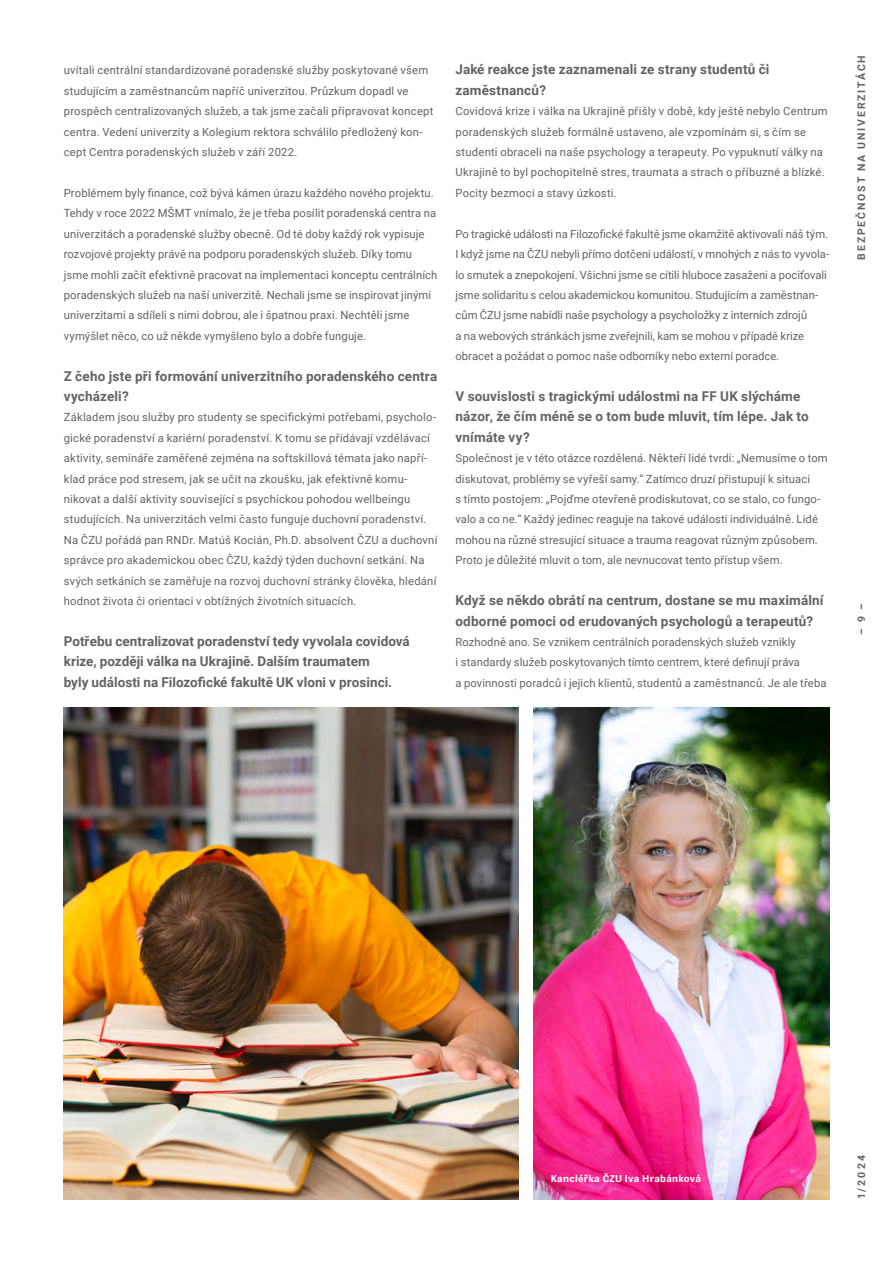
<style>
.page{position:relative;width:893px;height:1263px;background:#fff}
.page>*{position:absolute;margin:0;border:0;box-sizing:border-box;transform-origin:0 0}
.Otazka_rozhovor{font:700 13.5px/20.4px "Roboto";letter-spacing:.01em;color:#646363}
.Text{font:11.25px/20.4px "Roboto";letter-spacing:.01em;color:#646363}
.Strankovani__info__orientace{font:700 10.5px "Roboto";letter-spacing:.18em;color:#646363}
.Popisek_foto{font:700 9.75px "Vegan Sans Premium";letter-spacing:.025em;color:#fff}
</style>
<div class="page">
<img style="left:64px;top:707px;width:455px;height:492px">
<img style="left:534px;top:707px;width:295px;height:492px">
<p class="Text" style="left:64px;top:60px;width:371px">uvítali centrální standardizované poradenské služby poskytované všem studujícím a zaměstnancům napříč univerzitou. Průzkum dopadl ve prospěch centralizovaných služeb, a tak jsme začali připravovat koncept centra. Vedení univerzity a Kolegium rektora schválilo předložený kon&shy;cept Centra poradenských služeb v září 2022.</p>
<p class="Text" style="left:64px;top:182px;width:375px">Problémem byly finance, což bývá kámen úrazu každého nového projektu.<br>Tehdy v roce 2022 MŠMT vnímalo, že je třeba posílit poradenská centra na univerzitách a poradenské služby obecně. Od té doby každý rok vypisuje rozvojové projekty právě na podporu poradenských služeb. Díky tomu jsme mohli začít efektivně pracovat na implementaci konceptu centrálních poradenských služeb na naší univerzitě. Nechali jsme se inspirovat jinými univerzitami a sdíleli s nimi dobrou, ale i špatnou praxi. Nechtěli jsme vymýšlet něco, co už někde vymyšleno bylo a dobře funguje.</p>
<p class="Otazka_rozhovor" style="left:64px;top:365px;width:375px">Z čeho jste při formování univerzitního poradenského centra vycházeli?</p>
<p class="Text" style="left:64px;top:407px;width:375px">Základem jsou služby pro studenty se specifickými potřebami, psycholo&shy;gické poradenství a kariérní poradenství. K tomu se přidávají vzdělávací aktivity, semináře zaměřené zejména na softskillová témata jako napří&shy;klad práce pod stresem, jak se učit na zkoušku, jak efektivně komu&shy;nikovat a další aktivity související s psychickou pohodou wellbeingu studujících. Na univerzitách velmi často funguje duchovní poradenství.<br>Na ČZU pořádá pan RNDr. Matúš Kocián, Ph.D. absolvent ČZU a duchovní správce pro akademickou obec ČZU, každý týden duchovní setkání. Na svých setkáních se zaměřuje na rozvoj duchovní stránky člověka, hledání hodnot života či orientaci v obtížných životních situacích.</p>
<p class="Otazka_rozhovor" style="left:64px;top:630px;width:347px">Potřebu centralizovat poradenství tedy vyvolala covidová krize, později válka na Ukrajině. Dalším traumatem<br>byly události na Filozofické fakultě UK vloni v prosinci.</p>
<p class="Otazka_rozhovor" style="left:455px;top:59px;width:315px">Jaké reakce jste zaznamenali ze strany studentů či zaměstnanců?</p>
<p class="Text" style="left:455px;top:101px;width:374px">Covidová krize i válka na Ukrajině přišly v době, kdy ještě nebylo Centrum poradenských služeb formálně ustaveno, ale vzpomínám si, s čím se studenti obraceli na naše psychology a terapeuty. Po vypuknutí války na Ukrajině to byl pochopitelně stres, traumata a strach o příbuzné a blízké.<br>Pocity bezmoci a stavy úzkosti.</p>
<p class="Text" style="left:455px;top:223px;width:375px">Po tragické události na Filozofické fakultě jsme okamžitě aktivovali náš tým.<br>I když jsme na ČZU nebyli přímo dotčeni událostí, v mnohých z nás to vyvola&shy;lo smutek a znepokojení. Všichni jsme se cítili hluboce zasaženi a pociťovali jsme solidaritu s celou akademickou komunitou. Studujícím a zaměstnan&shy;cům ČZU jsme nabídli naše psychology a psycholožky z interních zdrojů<br>a na webových stránkách jsme zveřejnili, kam se mohou v případě krize obracet a požádat o pomoc naše odborníky nebo externí poradce.</p>
<p class="Otazka_rozhovor" style="left:455px;top:385px;width:355px">V souvislosti s tragickými událostmi na FF UK slýcháme názor, že čím méně se o tom bude mluvit, tím lépe. Jak to vnímáte vy?</p>
<p class="Text" style="left:455px;top:448px;width:374px">Společnost je v této otázce rozdělená. Někteří lidé tvrdí: „Nemusíme o tom diskutovat, problémy se vyřeší samy.“ Zatímco druzí přistupují k situaci<br>s tímto postojem: „Pojďme otevřeně prodiskutovat, co se stalo, co fungo&shy;valo a co ne.“ Každý jedinec reaguje na takové události individuálně. Lidé mohou na různé stresující situace a trauma reagovat různým způsobem.<br>Proto je důležité mluvit o tom, ale nevnucovat tento přístup všem.</p>
<p class="Otazka_rozhovor" style="left:455px;top:590px;width:369px">Když se někdo obrátí na centrum, dostane se mu maximální odborné pomoci od erudovaných psychologů a terapeutů?</p>
<p class="Text" style="left:455px;top:631px;width:373px">Rozhodně ano. Se vznikem centrálních poradenských služeb vznikly<br>i standardy služeb poskytovaných tímto centrem, které definují práva<br>a povinnosti poradců i jejich klientů, studentů a zaměstnanců. Je ale třeba</p>
<p class="Strankovani__info__orientace" style="left:854px;top:260px;width:206px;rotate:-90deg">BEZPEČNOST NA UNIVERZITÁCH</p>
<p class="Strankovani__info__orientace" style="left:854px;top:635px;width:33px;rotate:-90deg">– 9 –</p>
<p class="Popisek_foto" style="left:551px;top:1173px;width:152px">Kancléřka ČZU Iva Hrabánková</p>
<p class="Strankovani__info__orientace" style="left:854px;top:1199px;width:45px;rotate:-90deg">1/2024</p>
</div>
